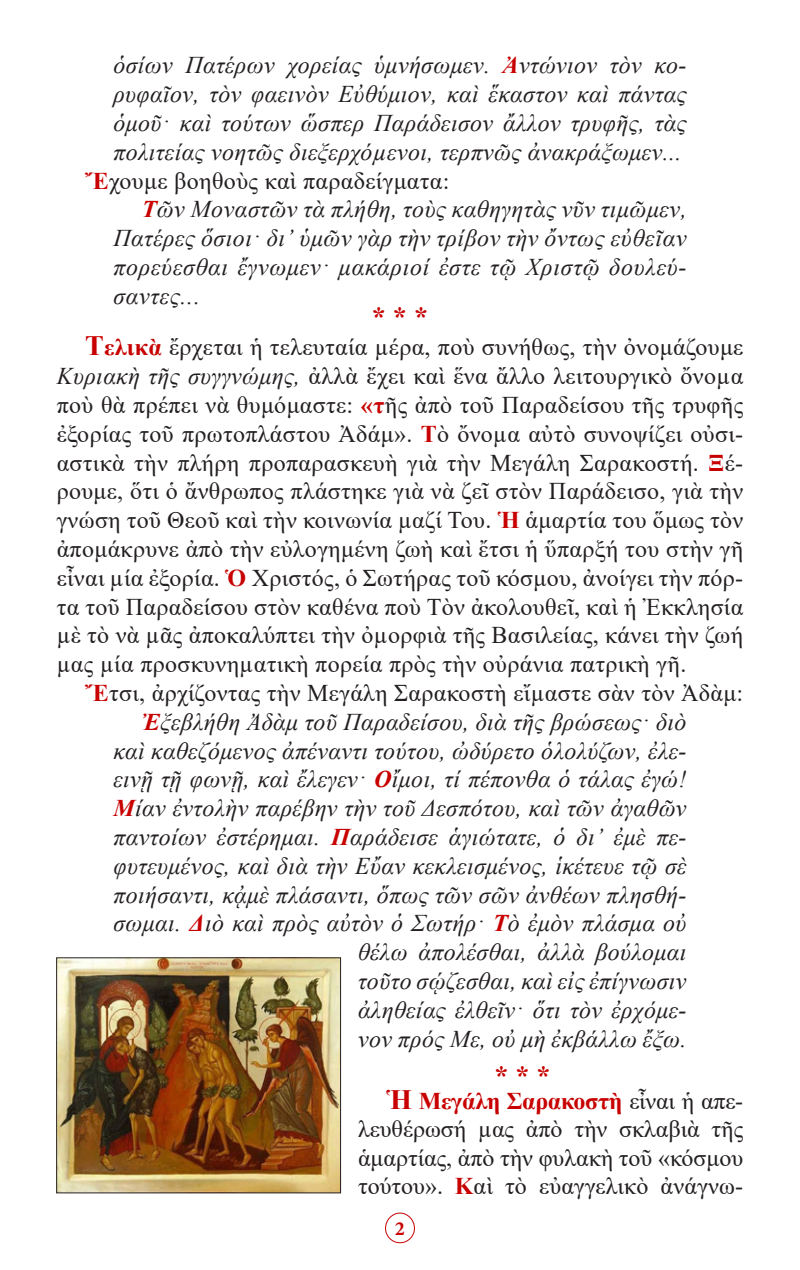
<style>
.page{position:relative;width:800px;height:1270px;background:#fff}
.page>*{position:absolute;margin:0;border:0;box-sizing:border-box;transform-origin:0 0}
.t1{font:28px "CTOS New Times Bold Test 1";color:#c80000}
.t2{font:24px/28.8px "Times New Roman";letter-spacing:.015em;color:#231f20;text-align:justify}
.t3{font:italic 24px/28.8px "Times New Roman";letter-spacing:.015em;color:#231f20;text-align:justify}
.t4{font:700 24px "Times New Roman";letter-spacing:-.01em;color:#c80000}
.t5{font:700 20px "Minion Pro";color:#c80000}
.s1{font-weight:700;color:#c80000}
.s2{font-weight:700;font-size:28px;color:#c80000}
.s3{font-style:italic}
.s4{font-size:28px}
.s5{font-weight:400;color:#231f20}
</style>
<div class="page">
<div style="left:385px;top:1213px;width:30px;height:30px;border:1px solid #c80000;border-radius:50%"></div>
<img style="left:58px;top:959px;width:281px;height:232px">
<div style="left:56px;top:957px;width:285px;height:236px;border:1px solid #231f20"></div>
<p class="t3" style="left:113px;top:50px;width:575px">ὁσίων Πατέρων χορείας ὑμνήσωμεν. <span class="s1">Ἀ</span>ντώνιον τὸν κο&shy;ρυφαῖον, τὸν φαεινὸν Εὐθύμιον, καὶ ἕκαστον καὶ πάντας ὁμοῦ· καὶ τούτων ὥσπερ Παράδεισον ἄλλον τρυφῆς, τὰς πολιτείας νοητῶς διεξερχόµενοι, τερπνῶς ἀνακράξωμεν...</p>
<p class="t2" style="left:85px;top:165px;width:366px"><span class="s1">Ἔ</span>χουμε βοηθοὺς καὶ παραδείγματα:</p>
<p class="t3" style="left:113px;top:194px;width:575px;text-indent:28px"><span class="s1">Τ</span>ῶν Μοναστῶν τὰ πλήθη, τοὺς καθηγητὰς νῦν τιμῶμεν, Πατέρες ὅσιοι· δι᾿ ὑμῶν γὰρ τὴν τρίβον τὴν ὄντως εὐθεῖαν πορεύεσθαι ἔγνωμεν· μακάριοί ἐστε τῷ Χριστῷ δουλεύ&shy;σαντες...</p>
<p class="t1" style="left:372px;top:301px;width:57px">* * *</p>
<p class="t2" style="left:57px;top:332px;width:688px;text-indent:28px"><span class="s2">Τ</span><span class="s1">ελικὰ</span> ἔρχεται ἡ τελευταία µέρα, ποὺ συνήθως, τὴν ὀνομάζουμε <span class="s3">Κυριακὴ τῆς συγγνώμης,</span> ἀλλὰ ἔχει καὶ ἕνα ἄλλο λειτουργικὸ ὄνοµα ποὺ θὰ πρέπει νὰ θυμόμαστε: <span class="s1">«τ</span>ῆς ἀπὸ τοῦ Παραδείσου τῆς τρυφῆς ἐξορίας τοῦ πρωτοπλάστου Ἀδάμ». <span class="s1">Τ</span>ὸ ὄνοµα αὐτὸ συνοψίζει οὐσι&shy;αστικὰ τὴν πλήρη προπαρασκευὴ γιὰ τὴν Μεγάλη Σαρακοστή. <span class="s1">Ξ</span>έ&shy;ρουμε, ὅτι ὁ ἄνθρωπος πλάστηκε γιὰ νὰ ζεῖ στὸν Παράδεισο, γιὰ τὴν γνώση τοῦ Θεοῦ καὶ τὴν κοινωνία µαζί Του. <span class="s1">Ἡ</span> ἁμαρτία του ὅμως τὸν ἀπομάκρυνε ἀπὸ τὴν εὐλογημένη ζωὴ καὶ ἔτσι ἡ ὕπαρξή του στὴν γῆ εἶναι µία ἐξορία. <span class="s1">Ὁ</span> Χριστός, ὁ Σωτήρας τοῦ κόσμου, ἀνοίγει τὴν πόρ&shy;τα τοῦ Παραδείσου στὸν καθένα ποὺ Τὸν ἀκολουθεῖ, καὶ ἡ Ἐκκλησία µὲ τὸ νὰ µᾶς ἀποκαλύπτει τὴν ὀµορφιὰ τῆς Βασιλείας, κάνει τὴν ζωή µας µία προσκυνηµατικὴ πορεία πρὸς τὴν οὐράνια πατρικὴ γῆ.</p>
<p class="t2" style="left:85px;top:678px;width:660px"><span class="s1">Ἔ</span>τσι, ἀρχίζοντας τὴν Μεγάλη Σαρακοστὴ εἴµαστε σὰν τὸν Ἀδὰμ:</p>
<p class="t3" style="left:113px;top:707px;width:575px;text-indent:28px"><span class="s1">Ἐ</span>ξεβλήθη Ἀδὰμ τοῦ Παραδείσου, διὰ τῆς βρώσεως· διὸ καὶ καθεζόμενος ἀπέναντι τούτου, ὠδύρετο ὁλολύζων, ἐλε&shy;εινῇ τῇ φωνῇ, καὶ ἔλεγεν· <span class="s1">Ο</span>ἴμοι, τί πέπονθα ὁ τάλας ἐγώ!<br><span class="s1">Μ</span>ίαν ἐντολὴν παρέβην τὴν τοῦ Δεσπότου, καὶ τῶν ἀγαθῶν παντοίων ἐστέρημαι. <span class="s1">Π</span>αράδεισε ἁγιώτατε, ὁ δι᾿ ἐμὲ πε&shy;φυτευμένος, καὶ διὰ τὴν Εὔαν κεκλεισμένος, ἱκέτευε τῷ σὲ</p>
<p class="t3" style="left:113px;top:880px;width:575px;text-align:right">ποιήσαντι, κᾀμὲ πλάσαντι, ὅπως τῶν σῶν ἀνθέων πλησθή&shy;σωμαι. <span class="s1">Δ</span>ιὸ καὶ πρὸς αὐτὸν ὁ Σωτήρ· <span class="s1">Τ</span>ὸ ἐμὸν πλάσμα οὐ θέλω ἀπολέσθαι, ἀλλὰ βούλομαι<br>τοῦτο σῴζεσθαι, καὶ εἰς ἐπίγνωσιν<br>ἀληθείας ἐλθεῖν· ὅτι τὸν ἐρχόμε-<br>νον πρός Με, οὐ μὴ ἐκβάλλω ἔξω.</p>
<p class="t1" style="left:494px;top:1060px;width:58px">* * *</p>
<p class="t4" style="left:386px;top:1084px;width:358px"><span class="s4">Ἡ</span> Μεγάλη Σαρακοστὴ <span class="s5">εἶναι ἡ απε-</span></p>
<p class="t2" style="left:358px;top:1114px;width:387px">λευθέρωσή µας ἀπὸ τὴν σκλαβιὰ τῆς ἁμαρτίας, ἀπὸ τὴν φυλακὴ τοῦ «κόσμου τούτου». <span class="s1">Κ</span>αὶ τὸ εὐαγγελικὸ ἀνάγνω-</p>
<p class="t5" style="left:395px;top:1214px;width:11px">2</p>
</div>
